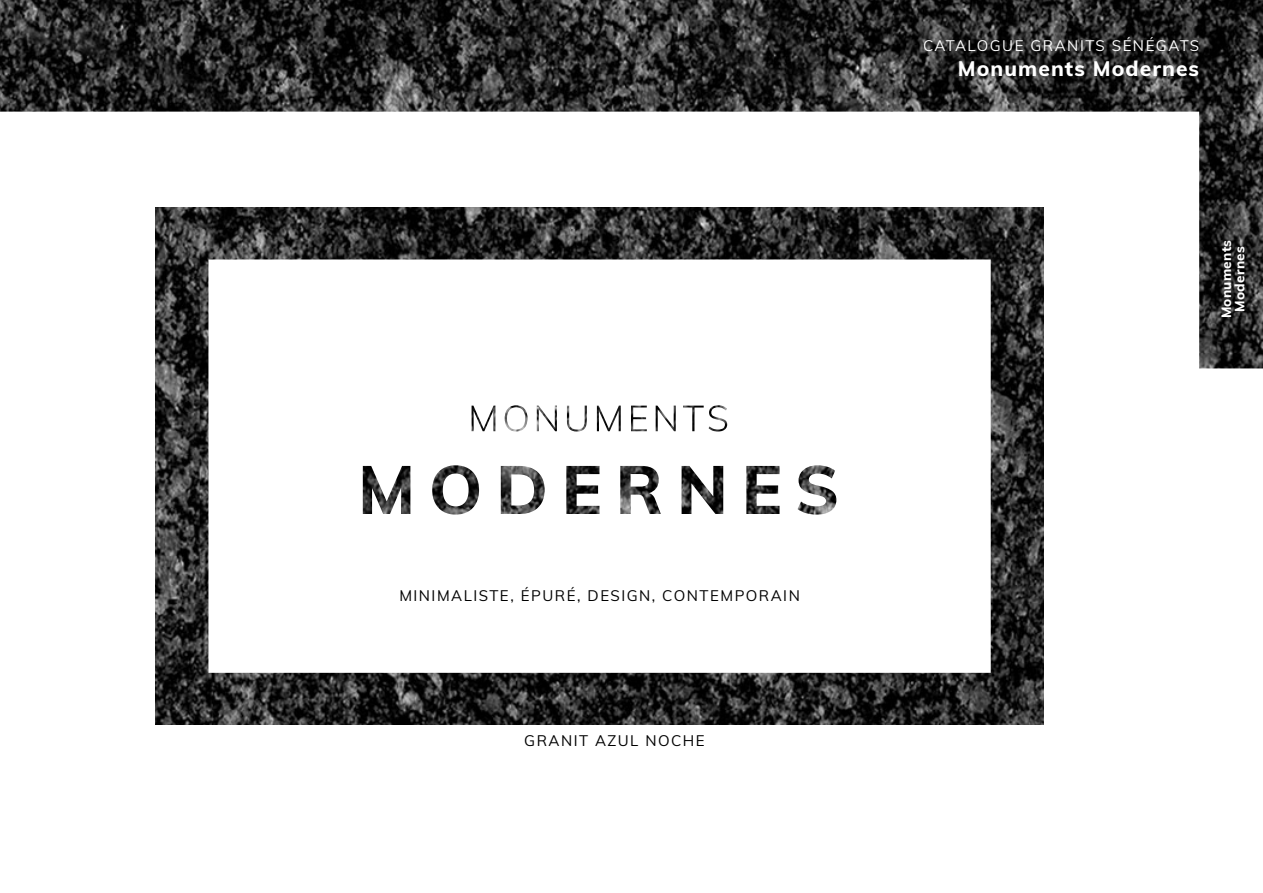
<style>
.page{position:relative;width:1263px;height:893px;background:#fff}
.page>*{position:absolute;margin:0;border:0;box-sizing:border-box;transform-origin:0 0}
.t1{font:800 21px "Muli";letter-spacing:.05em;color:#fff}
.t2{font:15px "Muli";letter-spacing:.1em;color:#000}
.t3{font:15px "Muli";letter-spacing:.1em;color:#fff}
.t4{font:800 13.5px/13.5px "Muli";letter-spacing:.02em;color:#fff;text-align:center}
</style>
<div class="page">
<img style="left:155px;top:368px;width:889px;height:357px">
<svg style="left:208px;top:368px;width:783px;height:305px"></svg>
<img style="left:0;top:0;width:1263px;height:368px">
<p class="t2" style="left:399px;top:585px;width:402px">MINIMALISTE, ÉPURÉ, DESIGN, CONTEMPORAIN</p>
<p class="t2" style="left:524px;top:730px;width:182px">GRANIT AZUL NOCHE</p>
<p class="t3" style="left:923px;top:35px;width:278px">CATALOGUE GRANITS SÉNÉGATS</p>
<h1 class="t1" style="left:958px;top:53px;width:243px">Monuments Modernes</h1>
<p class="t4" style="left:1219px;top:318px;width:80px;rotate:-90deg">Monuments<br>Modernes</p>
</div>
